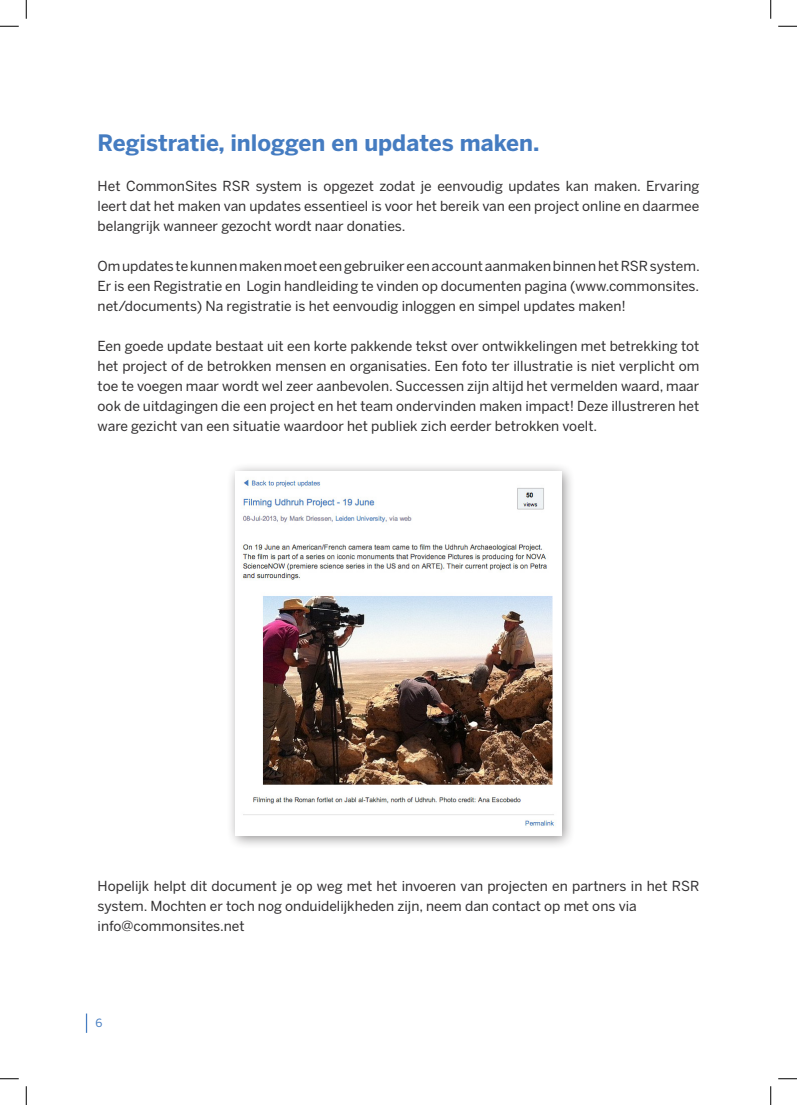
<style>
.page{position:relative;width:797px;height:1105px;background:#fff}
.page>*{position:absolute;margin:0;border:0;box-sizing:border-box;transform-origin:0 0}
.t1{font:700 22.5px "Benton Sans";color:#457cc1}
.t2{font:13.75px/20px "Benton Sans";color:#312f30;text-align:justify}
.t3{font:11.25px "Benton Sans";color:#457cc1}
</style>
<div class="page">
<svg style="left:86px;top:1013px;width:1px;height:20px"></svg>
<div style="left:226px;top:462px;width:350px;height:387px;background:#231f20;opacity:.5"></div>
<img style="left:235px;top:471px;width:326px;height:364px">
<svg style="left:0;top:25px;width:19px;height:2px"></svg>
<svg style="left:778px;top:25px;width:19px;height:2px"></svg>
<svg style="left:0;top:1078px;width:19px;height:1px"></svg>
<svg style="left:778px;top:1078px;width:19px;height:1px"></svg>
<svg style="left:25px;top:0;width:2px;height:19px"></svg>
<svg style="left:25px;top:1086px;width:2px;height:19px"></svg>
<svg style="left:770px;top:0;width:1px;height:19px"></svg>
<svg style="left:770px;top:1086px;width:1px;height:19px"></svg>
<p class="t1" style="left:98px;top:130px;width:443px">Registratie, inloggen en updates maken.</p>
<p class="t2" style="left:98px;top:176px;width:603px">Het CommonSites RSR system is opgezet zodat je eenvoudig updates kan maken. Ervaring leert dat het maken van updates essentieel is voor het bereik van een project online en daarmee belangrijk wanneer gezocht wordt naar donaties.</p>
<p class="t2" style="left:98px;top:256px;width:603px">Om updates te kunnen maken moet een gebruiker een account aanmaken binnen het RSR system.<br>Er is een Registratie en Login handleiding te vinden op documenten pagina (www.commonsites. net/documents) Na registratie is het eenvoudig inloggen en simpel updates maken!</p>
<p class="t2" style="left:98px;top:336px;width:603px">Een goede update bestaat uit een korte pakkende tekst over ontwikkelingen met betrekking tot het project of de betrokken mensen en organisaties. Een foto ter illustratie is niet verplicht om toe te voegen maar wordt wel zeer aanbevolen. Successen zijn altijd het vermelden waard, maar ook de uitdagingen die een project en het team ondervinden maken impact! Deze illustreren het ware gezicht van een situatie waardoor het publiek zich eerder betrokken voelt.</p>
<p class="t2" style="left:98px;top:876px;width:603px">Hopelijk helpt dit document je op weg met het invoeren van projecten en partners in het RSR system. Mochten er toch nog onduidelijkheden zijn, neem dan contact op met ons via</p>
<p class="t2" style="left:98px;top:916px;width:149px">info@commonsites.net</p>
<p class="t3" style="left:95px;top:1016px;width:8px">6</p>
</div>
